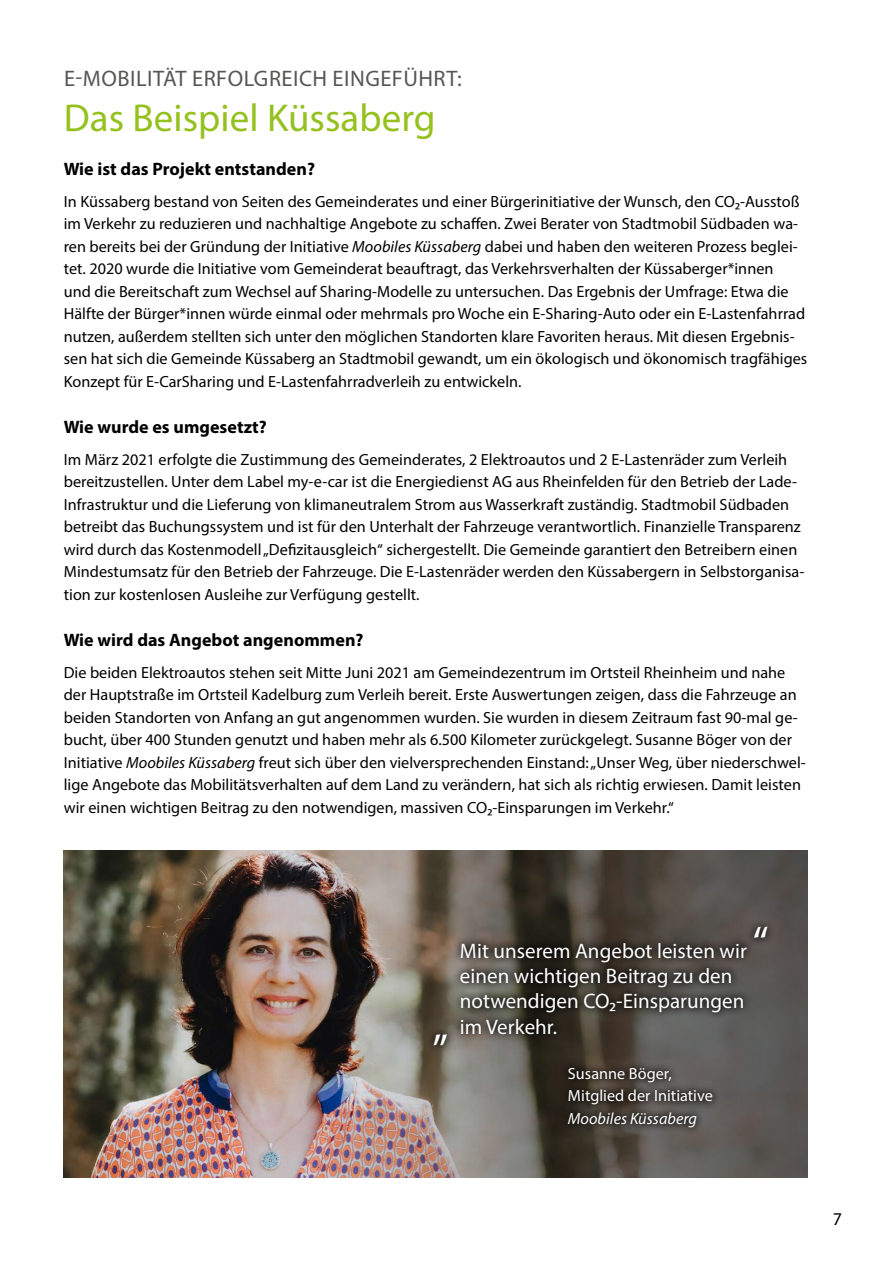
<style>
.page{position:relative;width:893px;height:1263px;background:#fff}
.page>*{position:absolute;margin:0;border:0;box-sizing:border-box;transform-origin:0 0}
.t1{font:45px "Myriad Pro";color:#fff}
.t2{font:39px "Myriad Pro";color:#95c11f}
.t3{font:22.5px "Myriad Pro";letter-spacing:.02em;color:#575756}
.t4{font:21px/25.2px "Myriad Pro";color:#fff}
.t5{font:700 18px "Myriad Pro";color:#000}
.t6{font:18px "Myriad Pro";color:#000}
.t7{font:16.2px/22.5px "Myriad Pro";color:#000}
.t8{font:16.2px/22.5px "Myriad Pro";color:#fff}
.t9{font:italic 16.2px "Myriad Pro";color:#fff}
.s1{font-style:italic}
</style>
<div class="page">
<img style="left:64px;top:850px;width:212px;height:328px">
<img style="left:276px;top:850px;width:532px;height:328px">
<svg style="left:452px;top:934px;width:303px;height:201px;background:#4d4944"></svg>
<svg style="left:426px;top:1025px;width:30px;height:29px"></svg>
<svg style="left:746px;top:918px;width:30px;height:29px"></svg>
<h3 class="t3" style="left:64px;top:65px;width:399px">E-MOBILITÄT ERFOLGREICH EINGEFÜHRT:</h3>
<h2 class="t2" style="left:64px;top:94px;width:373px">Das Beispiel Küssaberg</h2>
<p class="t5" style="left:64px;top:157px;width:253px">Wie ist das Projekt entstanden?</p>
<p class="t7" style="left:64px;top:190px;width:745px">In Küssaberg bestand von Seiten des Gemeinderates und einer Bürgerinitiative der Wunsch, den CO₂-Ausstoß im Verkehr zu reduzieren und nachhaltige Angebote zu schaffen. Zwei Berater von Stadtmobil Südbaden wa&shy;ren bereits bei der Gründung der Initiative <span class="s1">Moobiles Küssaberg</span> dabei und haben den weiteren Prozess beglei&shy;tet. 2020 wurde die Initiative vom Gemeinderat beauftragt, das Verkehrsverhalten der Küssaberger*innen<br>und die Bereitschaft zum Wechsel auf Sharing-Modelle zu untersuchen. Das Ergebnis der Umfrage: Etwa die Hälfte der Bürger*innen würde einmal oder mehrmals pro Woche ein E-Sharing-Auto oder ein E-Lastenfahrrad nutzen, außerdem stellten sich unter den möglichen Standorten klare Favoriten heraus. Mit diesen Ergebnis&shy;sen hat sich die Gemeinde Küssaberg an Stadtmobil gewandt, um ein ökologisch und ökonomisch tragfähiges Konzept für E-CarSharing und E-Lastenfahrradverleih zu entwickeln.</p>
<p class="t5" style="left:64px;top:415px;width:205px">Wie wurde es umgesetzt?</p>
<p class="t7" style="left:64px;top:448px;width:742px">Im März 2021 erfolgte die Zustimmung des Gemeinderates, 2 Elektroautos und 2 E-Lastenräder zum Verleih bereitzustellen. Unter dem Label my-e-car ist die Energiedienst AG aus Rheinfelden für den Betrieb der Lade-Infrastruktur und die Lieferung von klimaneutralem Strom aus Wasserkraft zuständig. Stadtmobil Südbaden betreibt das Buchungssystem und ist für den Unterhalt der Fahrzeuge verantwortlich. Finanzielle Transparenz wird durch das Kostenmodell „Defizitausgleich“ sichergestellt. Die Gemeinde garantiert den Betreibern einen Mindestumsatz für den Betrieb der Fahrzeuge. Die E-Lastenräder werden den Küssabergern in Selbstorganisa&shy;tion zur kostenlosen Ausleihe zur Verfügung gestellt.</p>
<p class="t5" style="left:64px;top:628px;width:301px">Wie wird das Angebot angenommen?</p>
<p class="t7" style="left:64px;top:661px;width:744px">Die beiden Elektroautos stehen seit Mitte Juni 2021 am Gemeindezentrum im Ortsteil Rheinheim und nahe der Hauptstraße im Ortsteil Kadelburg zum Verleih bereit. Erste Auswertungen zeigen, dass die Fahrzeuge an beiden Standorten von Anfang an gut angenommen wurden. Sie wurden in diesem Zeitraum fast 90-mal ge&shy;bucht, über 400 Stunden genutzt und haben mehr als 6.500 Kilometer zurückgelegt. Susanne Böger von der Initiative <span class="s1">Moobiles Küssaberg</span> freut sich über den vielversprechenden Einstand: „Unser Weg, über niederschwel&shy;lige Angebote das Mobilitätsverhalten auf dem Land zu verändern, hat sich als richtig erwiesen. Damit leisten wir einen wichtigen Beitrag zu den notwendigen, massiven CO₂-Einsparungen im Verkehr.“</p>
<h1 class="t1" style="left:433px;top:997px;width:18px">„</h1>
<h1 class="t1" style="left:768px;top:975px;width:18px;rotate:-180deg">„</h1>
<p class="t4" style="left:460px;top:938px;width:288px">Mit unserem Angebot leisten wir einen wichtigen Beitrag zu den notwendigen CO₂-Einsparungen im Verkehr.</p>
<p class="t8" style="left:568px;top:1061px;width:146px">Susanne Böger,<br>Mitglied der Initiative</p>
<p class="t9" style="left:568px;top:1108px;width:131px">Moobiles Küssaberg</p>
<p class="t6" style="left:833px;top:1208px;width:11px">7</p>
</div>
